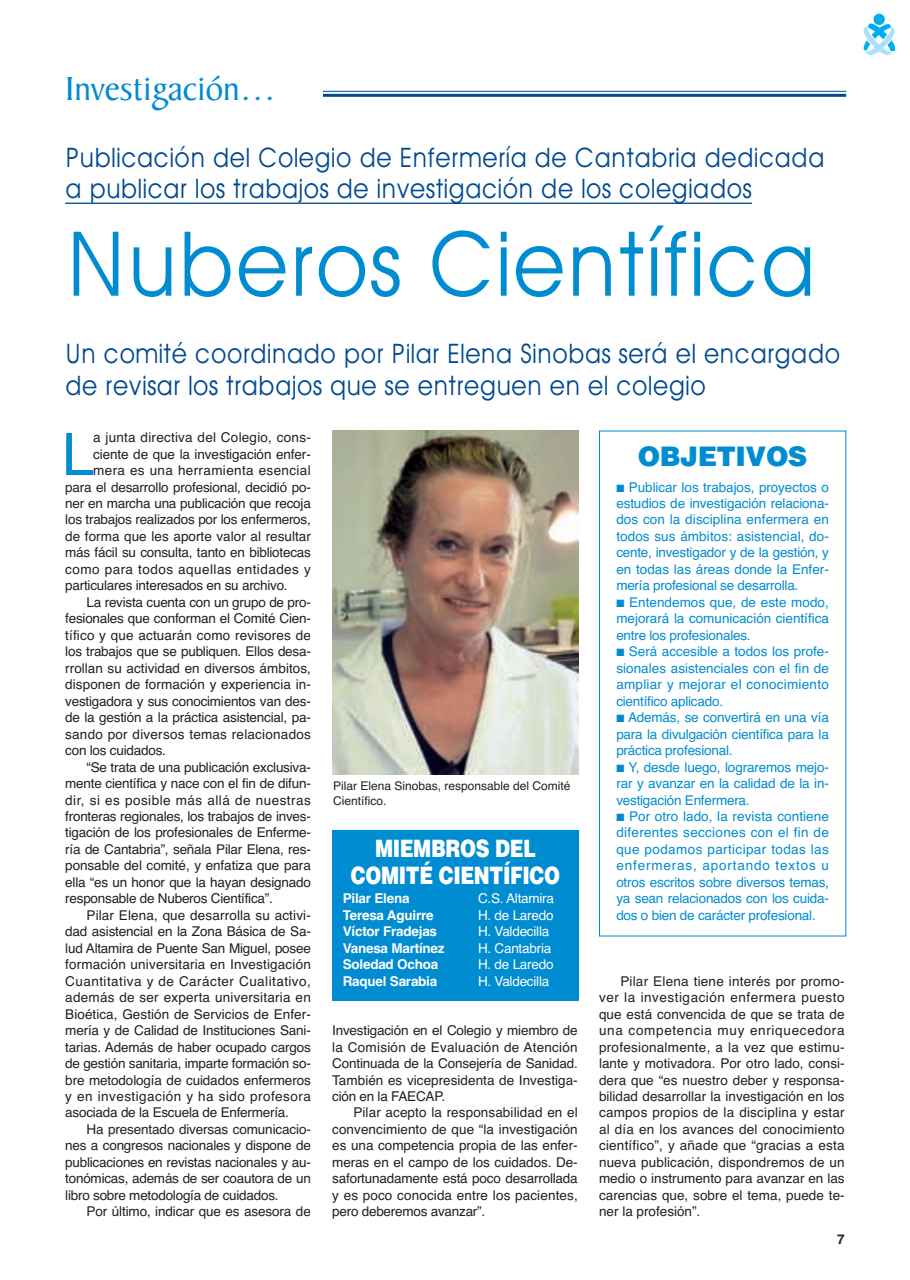
<style>
.page{position:relative;width:910px;height:1280px;background:#fff}
.page>*{position:absolute;margin:0;border:0;box-sizing:border-box;transform-origin:0 0}
.t1{font:90px "Avant Garde";color:#008cd0;scale:.93 1}
.t2{font:58.65px "Helvetica";color:#008cd0}
.t3{font:36px "Baker Signet";color:#008cd0}
.t4{font:27px/31.5px "Avant Garde";color:#014990;scale:.91 1}
.t5{font:900 27px "Helvetica";letter-spacing:-.02em;color:#008cd0}
.t6{font:900 24px/27px "Helvetica";letter-spacing:-.02em;color:#fff;text-align:center;scale:.8 1}
.t7{font:13.5px/16.5px "Helvetica";letter-spacing:-.015em;color:#231f20;text-align:justify}
.t8{font:13.5px/16.5px "Helvetica";letter-spacing:-.015em;color:#008cd0;text-align:justify}
.t9{font:13.5px "Helvetica";letter-spacing:.035em;color:#231f20}
.t10{font:13.5px "Helvetica";letter-spacing:.01em;color:#231f20}
.t11{font:700 13.5px "Helvetica";letter-spacing:-.015em;color:#fff}
.t12{font:13.5px "Helvetica";letter-spacing:.005em;color:#231f20}
.t13{font:13.5px "Helvetica";letter-spacing:-.015em;color:#fff}
.t14{font:13.5px "Helvetica";letter-spacing:.015em;color:#231f20}
.t15{font:13.5px "Helvetica";letter-spacing:.02em;color:#231f20}
.t16{font:13.5px "Helvetica";letter-spacing:.025em;color:#231f20}
.t17{font:700 13.5px "Helvetica";color:#231f20}
.t18{font:12px/14.4px "Helvetica";color:#231f20}
</style>
<div class="page">
<div style="left:874px;top:14px;width:10px;height:11px;background:#00aeef;border:1px solid #00aeef;border-radius:50%"></div>
<svg style="left:863px;top:20px;width:33px;height:35px"></svg>
<hr style="left:239px;top:91px;width:607px;height:1px;background:#014990">
<hr style="left:239px;top:94px;width:607px;height:3px;background:#014990">
<div style="left:64px;top:74px;width:259px;height:40px;background:#fff"></div>
<hr style="left:65px;top:203px;width:687px;height:1px;background:#014990">
<div style="left:599px;top:431px;width:247px;height:505px;border:1px solid #008cd0"></div>
<div style="left:332px;top:829px;width:247px;height:171px;background:#008cd0"></div>
<img style="left:332px;top:431px;width:247px;height:343px">
<h3 class="t3" style="left:65px;top:75px;width:212px">Investigación…</h3>
<h3 class="t4" style="left:65px;top:144px;width:836px">Publicación del Colegio de Enfermería de Cantabria dedicada a publicar los trabajos de investigación de los colegiados</h3>
<h1 class="t1" style="left:65px;top:232px;width:810px">Nuberos Científica</h1>
<h3 class="t4" style="left:65px;top:341px;width:853px">Un comité coordinado por Pilar Elena Sinobas será el encargado de revisar los trabajos que se entreguen en el colegio</h3>
<h2 class="t2" style="left:62px;top:433px;width:34px">L</h2>
<p class="t14" style="left:93px;top:432px;width:219px">a junta directiva del Colegio, cons-</p>
<p class="t7" style="left:93px;top:447px;width:219px">ciente de que la investigación enfer-</p>
<p class="t16" style="left:93px;top:465px;width:219px">mera es una herramienta esencial</p>
<p class="t7" style="left:65px;top:480px;width:247px">para el desarrollo profesional, decidió po-</p>
<p class="t7" style="left:65px;top:496px;width:247px">ner en marcha una publicación que recoja</p>
<p class="t7" style="left:65px;top:513px;width:247px">los trabajos realizados por los enfermeros,</p>
<p class="t7" style="left:65px;top:529px;width:247px">de forma que les aporte valor al resultar</p>
<p class="t7" style="left:65px;top:546px;width:247px">más fácil su consulta, tanto en bibliotecas</p>
<p class="t9" style="left:65px;top:564px;width:247px">como para todos aquellas entidades y</p>
<p class="t7" style="left:65px;top:579px;width:224px">particulares interesados en su archivo.</p>
<p class="t7" style="left:87px;top:595px;width:226px">La revista cuenta con un grupo de pro-</p>
<p class="t7" style="left:65px;top:612px;width:247px">fesionales que conforman el Comité Cien-</p>
<p class="t10" style="left:65px;top:630px;width:247px">tífico y que actuarán como revisores de</p>
<p class="t7" style="left:65px;top:645px;width:247px">los trabajos que se publiquen. Ellos desa-</p>
<p class="t7" style="left:65px;top:661px;width:247px">rrollan su actividad en diversos ámbitos,</p>
<p class="t12" style="left:65px;top:679px;width:247px">disponen de formación y experiencia in-</p>
<p class="t7" style="left:65px;top:694px;width:247px">vestigadora y sus conocimientos van des-</p>
<p class="t7" style="left:65px;top:710px;width:247px">de la gestión a la práctica asistencial, pa-</p>
<p class="t14" style="left:65px;top:729px;width:247px">sando por diversos temas relacionados</p>
<p class="t7" style="left:65px;top:743px;width:102px">con los cuidados.</p>
<p class="t7" style="left:87px;top:760px;width:226px">“Se trata de una publicación exclusiva-</p>
<p class="t7" style="left:65px;top:776px;width:247px">mente científica y nace con el fin de difun-</p>
<p class="t9" style="left:65px;top:795px;width:247px">dir, si es posible más allá de nuestras</p>
<p class="t7" style="left:65px;top:809px;width:247px">fronteras regionales, los trabajos de inves-</p>
<p class="t7" style="left:65px;top:826px;width:247px">tigación de los profesionales de Enferme-</p>
<p class="t7" style="left:65px;top:842px;width:247px">ría de Cantabria”, señala Pilar Elena, res-</p>
<p class="t7" style="left:65px;top:859px;width:247px">ponsable del comité, y enfatiza que para</p>
<p class="t7" style="left:65px;top:875px;width:247px">ella “es un honor que la hayan designado</p>
<p class="t7" style="left:65px;top:892px;width:209px">responsable de Nuberos Científica”.</p>
<p class="t10" style="left:87px;top:910px;width:226px">Pilar Elena, que desarrolla su activi-</p>
<p class="t7" style="left:65px;top:925px;width:247px">dad asistencial en la Zona Básica de Sa-</p>
<p class="t7" style="left:65px;top:941px;width:247px">lud Altamira de Puente San Miguel, posee</p>
<p class="t10" style="left:65px;top:959px;width:247px">formación universitaria en Investigación</p>
<p class="t9" style="left:65px;top:976px;width:247px">Cuantitativa y de Carácter Cualitativo,</p>
<p class="t15" style="left:65px;top:992px;width:247px">además de ser experta universitaria en</p>
<p class="t12" style="left:65px;top:1009px;width:247px">Bioética, Gestión de Servicios de Enfer-</p>
<p class="t7" style="left:65px;top:1023px;width:247px">mería y de Calidad de Instituciones Sani-</p>
<p class="t7" style="left:65px;top:1040px;width:247px">tarias. Además de haber ocupado cargos</p>
<p class="t7" style="left:65px;top:1056px;width:247px">de gestión sanitaria, imparte formación so-</p>
<p class="t7" style="left:65px;top:1073px;width:247px">bre metodología de cuidados enfermeros</p>
<p class="t9" style="left:65px;top:1091px;width:247px">y en investigación y ha sido profesora</p>
<p class="t7" style="left:65px;top:1106px;width:225px">asociada de la Escuela de Enfermería.</p>
<p class="t7" style="left:87px;top:1122px;width:226px">Ha presentado diversas comunicacio-</p>
<p class="t7" style="left:65px;top:1139px;width:247px">nes a congresos nacionales y dispone de</p>
<p class="t7" style="left:65px;top:1155px;width:247px">publicaciones en revistas nacionales y au-</p>
<p class="t7" style="left:65px;top:1172px;width:247px">tonómicas, además de ser coautora de un</p>
<p class="t7" style="left:65px;top:1188px;width:215px">libro sobre metodología de cuidados.</p>
<p class="t7" style="left:87px;top:1205px;width:226px">Por último, indicar que es asesora de</p>
<p class="t18" style="left:333px;top:780px;width:239px">Pilar Elena Sinobas, responsable del Comité<br>Científico.</p>
<h3 class="t6" style="left:351px;top:837px;width:263px">MIEMBROS DEL<br>COMITÉ CIENTÍFICO</h3>
<p class="t11" style="left:343px;top:894px;width:68px">Pilar Elena</p>
<p class="t13" style="left:478px;top:894px;width:78px">C.S. Altamira</p>
<p class="t11" style="left:343px;top:910px;width:92px">Teresa Aguirre</p>
<p class="t13" style="left:478px;top:910px;width:77px">H. de Laredo</p>
<p class="t11" style="left:343px;top:926px;width:96px">Víctor Fradejas</p>
<p class="t13" style="left:478px;top:926px;width:73px">H. Valdecilla</p>
<p class="t11" style="left:343px;top:943px;width:103px">Vanesa Martínez</p>
<p class="t13" style="left:478px;top:943px;width:75px">H. Cantabria</p>
<p class="t11" style="left:343px;top:959px;width:97px">Soledad Ochoa</p>
<p class="t13" style="left:478px;top:959px;width:77px">H. de Laredo</p>
<p class="t11" style="left:343px;top:976px;width:96px">Raquel Sarabia</p>
<p class="t13" style="left:478px;top:976px;width:73px">H. Valdecilla</p>
<p class="t7" style="left:332px;top:1023px;width:247px">Investigación en el Colegio y miembro de la Comisión de Evaluación de Atención Continuada de la Consejería de Sanidad.<br>También es vicepresidenta de Investiga&shy;ción en la FAECAP.</p>
<p class="t7" style="left:332px;top:1106px;width:247px;text-indent:21px">Pilar acepto la responsabilidad en el convencimiento de que “la investigación es una competencia propia de las enfer&shy;meras en el campo de los cuidados. De&shy;safortunadamente está poco desarrollada y es poco conocida entre los pacientes, pero deberemos avanzar”.</p>
<h3 class="t5" style="left:638px;top:446px;width:171px">OBJETIVOS</h3>
<p class="t8" style="left:616px;top:480px;width:214px">■ Publicar los trabajos, proyectos o estudios de investigación relaciona&shy;dos con la disciplina enfermera en todos sus ámbitos: asistencial, do&shy;cente, investigador y de la gestión, y en todas las áreas donde la Enfer&shy;mería profesional se desarrolla.</p>
<p class="t8" style="left:616px;top:595px;width:214px">■ Entendemos que, de este modo, mejorará la comunicación científica entre los profesionales.</p>
<p class="t8" style="left:616px;top:645px;width:214px">■ Será accesible a todos los profe&shy;sionales asistenciales con el fin de ampliar y mejorar el conocimiento científico aplicado.</p>
<p class="t8" style="left:616px;top:710px;width:214px">■ Además, se convertirá en una vía para la divulgación científica para la práctica profesional.</p>
<p class="t8" style="left:616px;top:760px;width:214px">■ Y, desde luego, lograremos mejo&shy;rar y avanzar en la calidad de la in&shy;vestigación Enfermera.</p>
<p class="t8" style="left:616px;top:809px;width:214px">■ Por otro lado, la revista contiene diferentes secciones con el fin de que podamos participar todas las enfermeras, aportando textos u otros escritos sobre diversos temas, ya sean relacionados con los cuida&shy;dos o bien de carácter profesional.</p>
<p class="t7" style="left:599px;top:974px;width:247px;text-indent:21px">Pilar Elena tiene interés por promo&shy;ver la investigación enfermera puesto que está convencida de que se trata de una competencia muy enriquecedora profesionalmente, a la vez que estimu&shy;lante y motivadora. Por otro lado, consi&shy;dera que “es nuestro deber y responsa&shy;bilidad desarrollar la investigación en los campos propios de la disciplina y estar al día en los avances del conocimiento científico”, y añade que “gracias a esta nueva publicación, dispondremos de un medio o instrumento para avanzar en las carencias que, sobre el tema, puede te&shy;ner la profesión”.</p>
<p class="t17" style="left:837px;top:1234px;width:9px">7</p>
</div>
